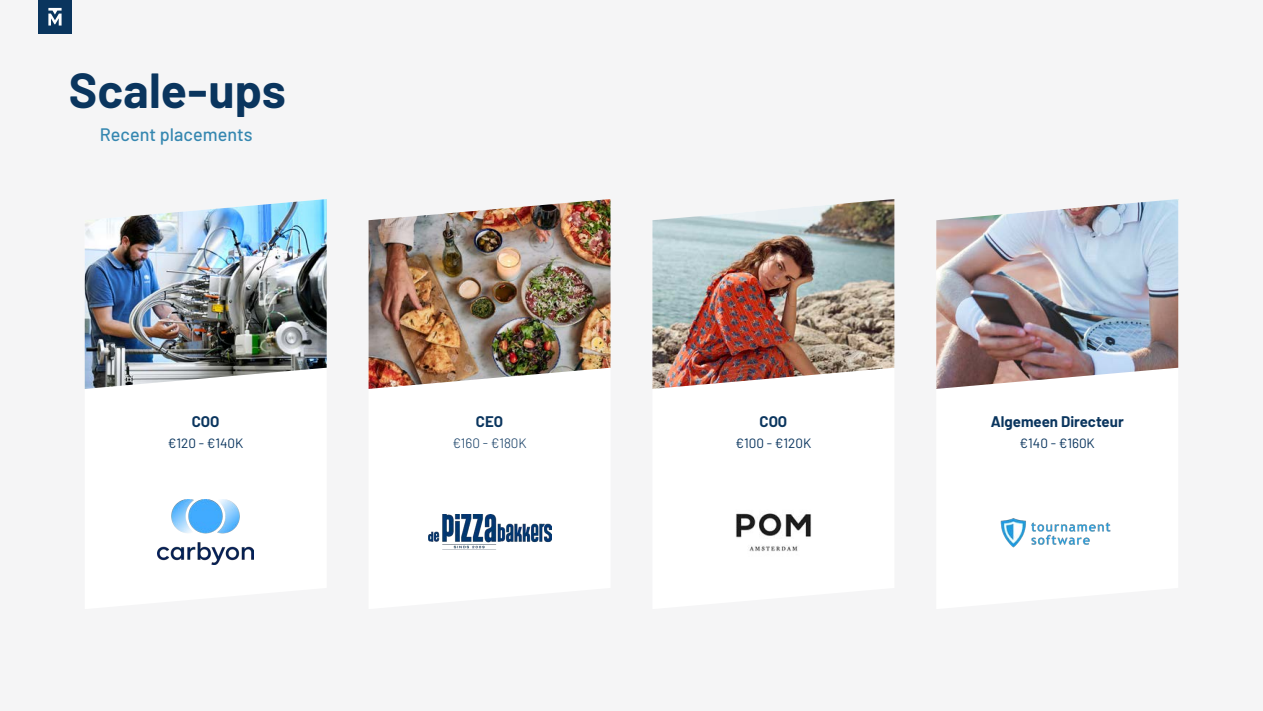
<style>
.page{position:relative;width:1263px;height:711px;background:#fff}
.page>*{position:absolute;margin:0;border:0;box-sizing:border-box;transform-origin:0 0}
.t1{font:700 48px "Barlow";color:#0a355e}
.t2{font:500 18px "Barlow";color:#3587b0}
.t3{font:700 15px "Barlow";color:#0a355e}
.t4{font:13.5px "Barlow";color:#0a355e}
.Salaris_Range{font:300 13.5px "Barlow";color:#0a355e}
</style>
<div class="page">
<div style="left:0;top:0;width:1263px;height:710px;background:#f5f5f6"></div>
<img style="left:85px;top:199px;width:242px;height:189px">
<img style="left:652px;top:199px;width:242px;height:189px">
<img style="left:936px;top:199px;width:242px;height:189px">
<img style="left:158px;top:499px;width:96px;height:65px">
<img style="left:736px;top:513px;width:75px;height:38px">
<img style="left:1000px;top:518px;width:111px;height:30px">
<img style="left:369px;top:199px;width:241px;height:189px">
<img style="left:428px;top:514px;width:123px;height:35px">
<div style="left:38px;top:0;width:34px;height:33px;background:#0a355e"></div>
<svg style="left:48px;top:8px;width:14px;height:18px"></svg>
<h1 class="t1" style="left:69px;top:55px;width:218px">Scale-ups</h1>
<h2 class="t2" style="left:100px;top:124px;width:154px">Recent placements</h2>
<p class="t3" style="left:192px;top:410px;width:29px">COO</p>
<p class="t4" style="left:168px;top:433px;width:77px">€120 - €140K</p>
<p class="t3" style="left:476px;top:410px;width:29px">CEO</p>
<p class="Salaris_Range" style="left:452px;top:434px;width:76px">€160 - €180K</p>
<p class="t3" style="left:759px;top:410px;width:29px">COO</p>
<p class="t4" style="left:735px;top:433px;width:77px">€100 - €120K</p>
<p class="t3" style="left:991px;top:410px;width:134px">Algemeen Directeur</p>
<p class="t4" style="left:1020px;top:433px;width:77px">€140 - €160K</p>
</div>
